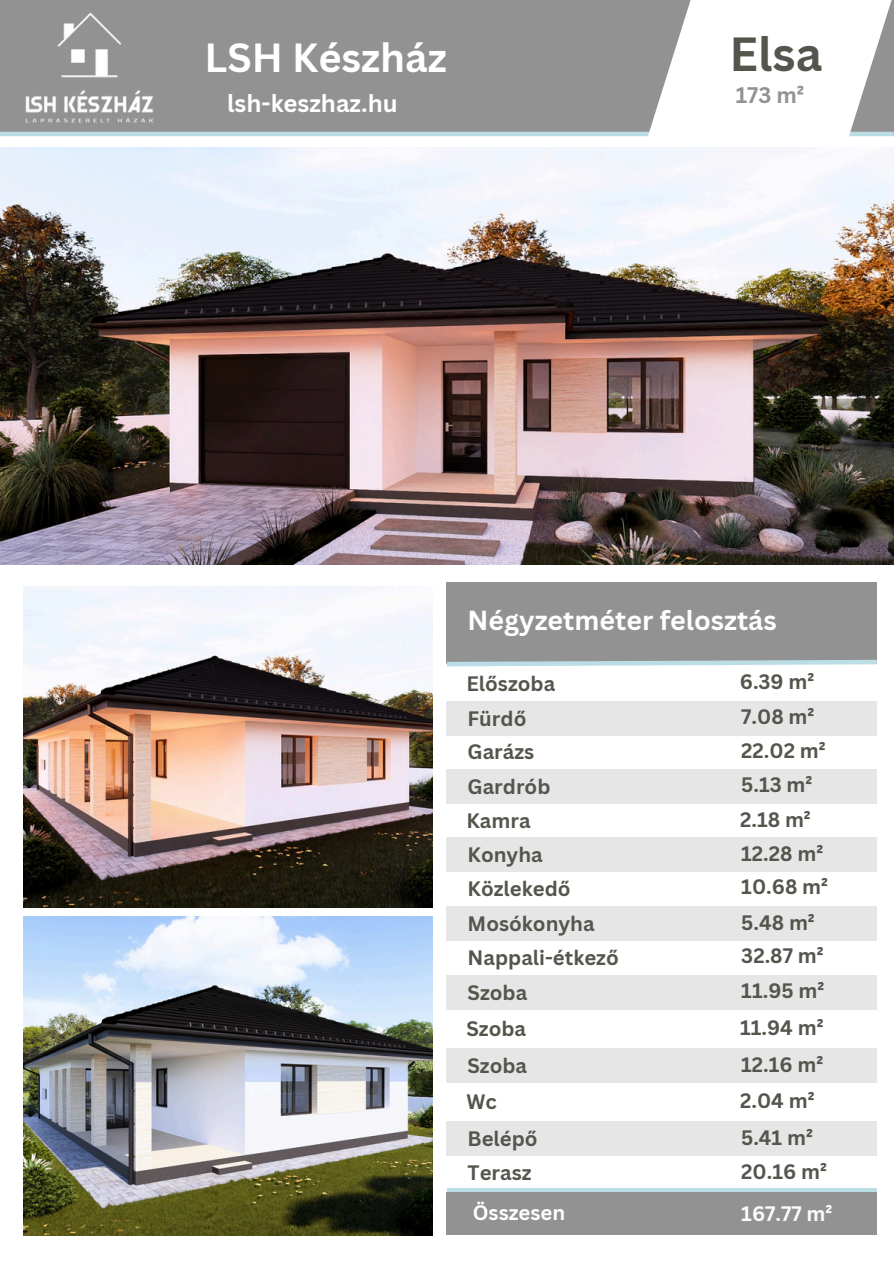
<style>
.page{position:relative;width:894px;height:1264px;background:#fff}
.page>*{position:absolute;margin:0;border:0;box-sizing:border-box;transform-origin:0 0}
.t1{font:700 46.65px "Canva Sans";color:#54554d}
.t2{font:700 39.6px "Canva Sans";color:#fff}
.t3{font:700 26.85px "Canva Sans";color:#fff}
.t4{font:700 23.85px "Canva Sans";color:#fff}
.t5{font:700 21.9px "Canva Sans";color:#929292}
.t6{font:700 20.4px "Canva Sans";color:#54554d}
.t7{font:700 20.4px "Canva Sans";color:#fff}
.t8{font:700 20.4px "Canva Sans";color:#fdfbfb}
</style>
<div class="page">
<div style="left:0;top:0;width:893px;height:134px;background:#929292"></div>
<img style="left:25px;top:12px;width:128px;height:111px">
<hr style="left:0;top:132px;width:893px;height:4px;background:#bbdde6">
<svg style="left:644px;top:0;width:249px;height:137px;fill:#fff"></svg>
<img style="left:0;top:147px;width:893px;height:417px">
<div style="left:446px;top:582px;width:430px;height:82px;background:#929292"></div>
<svg style="left:446px;top:657px;width:431px;height:10px"></svg>
<div style="left:447px;top:1187px;width:429px;height:5px;background:#bbdde6"></div>
<div style="left:446px;top:701px;width:430px;height:34px;background:#e6e6e6"></div>
<div style="left:446px;top:769px;width:430px;height:34px;background:#e6e6e6"></div>
<div style="left:446px;top:837px;width:430px;height:35px;background:#e6e6e6"></div>
<div style="left:447px;top:906px;width:429px;height:35px;background:#e6e6e6"></div>
<div style="left:447px;top:975px;width:429px;height:34px;background:#e6e6e6"></div>
<div style="left:446px;top:1192px;width:430px;height:43px;background:#929292"></div>
<img style="left:23px;top:586px;width:409px;height:321px">
<img style="left:23px;top:917px;width:409px;height:318px">
<div style="left:446px;top:1048px;width:430px;height:34px;background:#e6e6e6"></div>
<div style="left:446px;top:1121px;width:430px;height:34px;background:#e6e6e6"></div>
<p class="t2" style="left:204px;top:30px;width:244px">LSH Készház</p>
<h4 class="t4" style="left:227px;top:87px;width:172px">lsh-keszhaz.hu</h4>
<p class="t1" style="left:729px;top:21px;width:94px">Elsa</p>
<p class="t5" style="left:735px;top:80px;width:70px">173 m²</p>
<p class="t3" style="left:467px;top:601px;width:310px">Négyzetméter felosztás</p>
<p class="t6" style="left:466px;top:668px;width:90px">Előszoba</p>
<p class="t6" style="left:739px;top:667px;width:76px">6.39 m²</p>
<p class="t6" style="left:467px;top:703px;width:60px">Fürdő</p>
<h3 class="t6" style="left:741px;top:702px;width:75px">7.08 m²</h3>
<p class="t6" style="left:467px;top:737px;width:68px">Garázs</p>
<p class="t6" style="left:741px;top:736px;width:86px">22.02 m²</p>
<p class="t6" style="left:467px;top:772px;width:84px">Gardrób</p>
<p class="t6" style="left:741px;top:770px;width:73px">5.13 m²</p>
<p class="t6" style="left:466px;top:806px;width:66px">Kamra</p>
<p class="t6" style="left:740px;top:805px;width:72px">2.18 m²</p>
<p class="t6" style="left:467px;top:840px;width:77px">Konyha</p>
<p class="t6" style="left:741px;top:839px;width:83px">12.28 m²</p>
<p class="t6" style="left:467px;top:874px;width:104px">Közlekedő</p>
<p class="t6" style="left:741px;top:872px;width:88px">10.68 m²</p>
<p class="t6" style="left:467px;top:909px;width:128px">Mosókonyha</p>
<p class="t6" style="left:741px;top:908px;width:75px">5.48 m²</p>
<p class="t6" style="left:467px;top:943px;width:153px">Nappali-étkező</p>
<p class="t6" style="left:741px;top:941px;width:84px">32.87 m²</p>
<p class="t6" style="left:467px;top:978px;width:61px">Szoba</p>
<p class="t6" style="left:741px;top:976px;width:84px">11.95 m²</p>
<p class="t6" style="left:466px;top:1014px;width:61px">Szoba</p>
<p class="t6" style="left:740px;top:1012px;width:85px">11.94 m²</p>
<p class="t6" style="left:467px;top:1051px;width:61px">Szoba</p>
<p class="t6" style="left:741px;top:1049px;width:84px">12.16 m²</p>
<p class="t6" style="left:466px;top:1087px;width:32px">Wc</p>
<p class="t6" style="left:740px;top:1085px;width:76px">2.04 m²</p>
<p class="t6" style="left:467px;top:1124px;width:72px">Belépő</p>
<p class="t6" style="left:741px;top:1122px;width:73px">5.41 m²</p>
<p class="t6" style="left:467px;top:1158px;width:65px">Terasz</p>
<p class="t6" style="left:741px;top:1156px;width:87px">20.16 m²</p>
<p class="t7" style="left:472px;top:1198px;width:94px">Összesen</p>
<p class="t8" style="left:741px;top:1199px;width:92px">167.77 m²</p>
</div>
